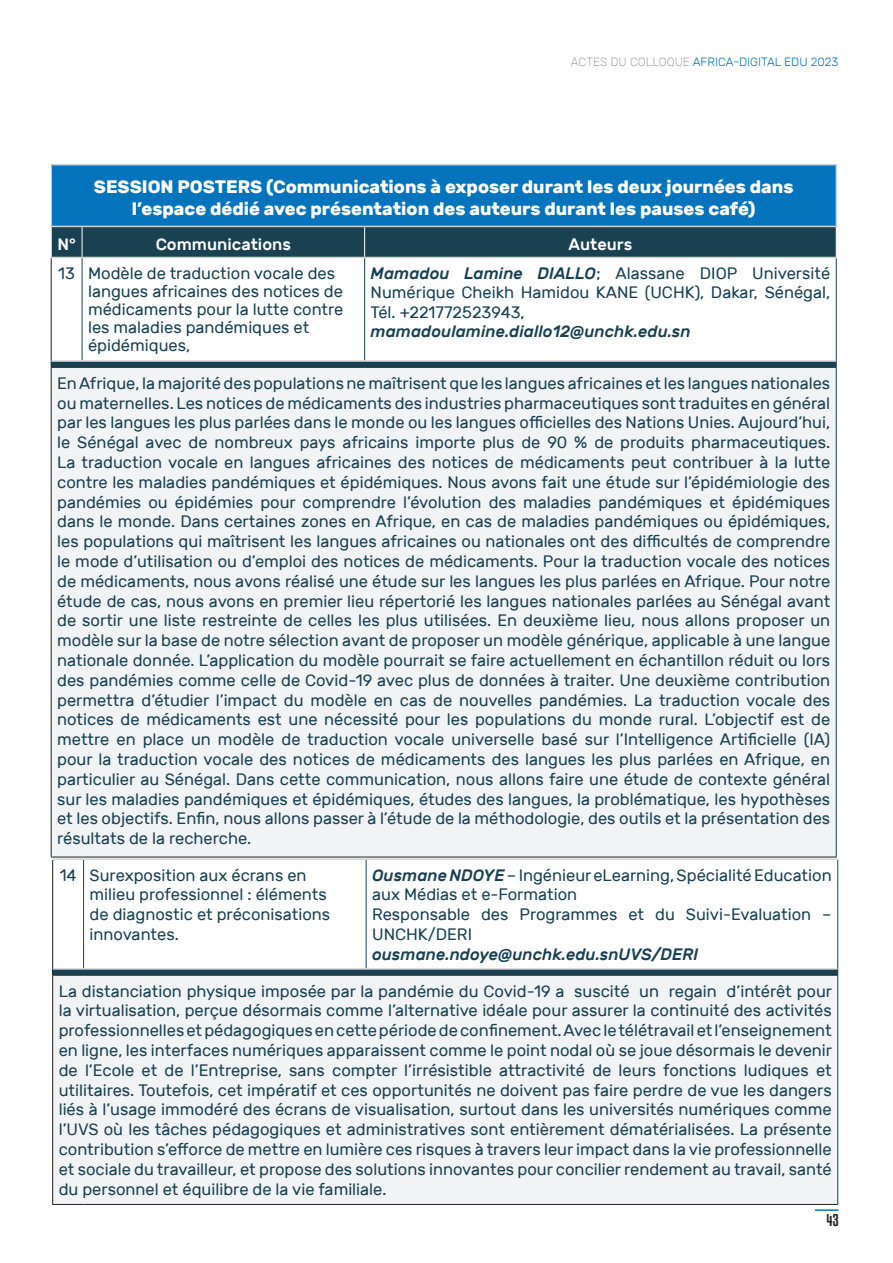
<style>
.page{position:relative;width:893px;height:1263px;background:#fff}
.page>*{position:absolute;margin:0;border:0;box-sizing:border-box;transform-origin:0 0}
.Headline_01{font:700 18px/21.6px "Rubik";color:#fff;text-align:center}
.Headline_01-2{font:16.5px/19.8px "Rubik";color:#194152}
.Headline_01-3{font:italic 500 16.5px "Rubik";color:#194152}
.Headline_01-4{font:500 16.5px "Rubik";color:#fff}
.t1{font:15px "Kenyan Coffee Rg";color:#231f20}
.t2{font:300 12px "Rubik";color:#0574bc}
.s1{color:#a8a9ad}
.s2{font-weight:500;font-style:italic}
</style>
<div class="page">
<hr style="left:815px;top:1209px;width:23px;height:2px;background:#0574bc">
<div style="left:51px;top:165px;width:785px;height:61px;background:#0574bc"></div>
<div style="left:52px;top:227px;width:784px;height:140px;background:#194152"></div>
<svg style="left:52px;top:258px;width:784px;height:102px"></svg>
<div style="left:51px;top:367px;width:785px;height:490px;background:#f2f3f4"></div>
<hr style="left:82px;top:258px;width:1px;height:102px;background:#194152">
<hr style="left:364px;top:258px;width:1px;height:102px;background:#194152">
<hr style="left:836px;top:258px;width:1px;height:103px;background:#194152">
<hr style="left:836px;top:367px;width:1px;height:490px;background:#194152">
<hr style="left:51px;top:258px;width:1px;height:103px;background:#231f20">
<hr style="left:51px;top:367px;width:31px;height:1px;background:#231f20">
<hr style="left:51px;top:367px;width:1px;height:490px;background:#231f20">
<hr style="left:82px;top:367px;width:283px;height:1px;background:#231f20">
<hr style="left:365px;top:367px;width:471px;height:1px;background:#231f20">
<hr style="left:51px;top:857px;width:31px;height:1px;background:#231f20">
<hr style="left:82px;top:857px;width:283px;height:1px;background:#231f20">
<hr style="left:365px;top:857px;width:471px;height:1px;background:#231f20">
<hr style="left:51px;top:165px;width:1px;height:61px;background:#fff">
<hr style="left:51px;top:164px;width:31px;height:1px;background:#d1d2d4">
<hr style="left:82px;top:164px;width:283px;height:1px;background:#d1d2d4">
<hr style="left:365px;top:164px;width:472px;height:1px;background:#d1d2d4">
<hr style="left:52px;top:226px;width:30px;height:1px;background:#d1d2d4">
<hr style="left:82px;top:226px;width:283px;height:1px;background:#d1d2d4">
<hr style="left:365px;top:226px;width:471px;height:1px;background:#d1d2d4">
<hr style="left:82px;top:227px;width:1px;height:30px;background:#fff">
<hr style="left:364px;top:227px;width:1px;height:30px;background:#fff">
<hr style="left:51px;top:257px;width:31px;height:1px;background:#d1d2d4">
<hr style="left:51px;top:360px;width:31px;height:2px;background:#d1d2d4">
<hr style="left:82px;top:257px;width:283px;height:1px;background:#d1d2d4">
<hr style="left:82px;top:360px;width:283px;height:2px;background:#d1d2d4">
<hr style="left:365px;top:257px;width:472px;height:1px;background:#d1d2d4">
<hr style="left:365px;top:360px;width:471px;height:2px;background:#d1d2d4">
<div style="left:53px;top:969px;width:785px;height:6px;background:#194152"></div>
<div style="left:53px;top:975px;width:785px;height:229px;background:#f2f3f4"></div>
<hr style="left:83px;top:860px;width:1px;height:108px;background:#194152">
<hr style="left:366px;top:860px;width:1px;height:108px;background:#194152">
<hr style="left:837px;top:860px;width:1px;height:109px;background:#194152">
<hr style="left:837px;top:975px;width:1px;height:229px;background:#194152">
<hr style="left:52px;top:860px;width:1px;height:109px;background:#231f20">
<hr style="left:53px;top:975px;width:31px;height:1px;background:#231f20">
<hr style="left:52px;top:975px;width:1px;height:229px;background:#231f20">
<hr style="left:84px;top:975px;width:282px;height:1px;background:#231f20">
<hr style="left:366px;top:975px;width:472px;height:1px;background:#231f20">
<hr style="left:53px;top:1204px;width:31px;height:1px;background:#231f20">
<hr style="left:84px;top:1204px;width:282px;height:1px;background:#231f20">
<hr style="left:366px;top:1204px;width:472px;height:1px;background:#231f20">
<hr style="left:53px;top:858px;width:31px;height:2px;background:#d1d2d4">
<hr style="left:53px;top:968px;width:31px;height:2px;background:#d1d2d4">
<hr style="left:84px;top:858px;width:282px;height:2px;background:#d1d2d4">
<hr style="left:84px;top:968px;width:282px;height:2px;background:#d1d2d4">
<hr style="left:366px;top:858px;width:472px;height:2px;background:#d1d2d4">
<hr style="left:366px;top:968px;width:472px;height:2px;background:#d1d2d4">
<p class="t2" style="left:571px;top:55px;width:269px"><span class="s1">ACTES DU COLLOQUE</span> AFRICA-DIGITAL EDU 2023</p>
<p class="Headline_01" style="left:94px;top:176px;width:701px">SESSION POSTERS (Communications à exposer durant les deux journées dans l’espace dédié avec présentation des auteurs durant les pauses café)</p>
<p class="Headline_01-4" style="left:57px;top:235px;width:20px">N°</p>
<p class="Headline_01-4" style="left:156px;top:235px;width:137px">Communications</p>
<p class="Headline_01-4" style="left:568px;top:235px;width:65px">Auteurs</p>
<p class="Headline_01-2" style="left:58px;top:264px;width:18px">13</p>
<p class="Headline_01-2" style="left:88px;top:264px;width:257px;line-height:18px">Modèle de traduction vocale des langues africaines des notices de médicaments pour la lutte contre les maladies pandémiques et épidémiques,</p>
<p class="Headline_01-2" style="left:371px;top:264px;width:461px;text-align:justify"><span class="s2">Mamadou Lamine DIALLO</span>; Alassane DIOP Université Numérique Cheikh Hamidou KANE (UCHK), Dakar, Sénégal, Tél. +221772523943,</p>
<p class="Headline_01-3" style="left:371px;top:322px;width:322px">mamadoulamine.diallo12@unchk.edu.sn</p>
<p class="Headline_01-2" style="left:57px;top:373px;width:775px;text-align:justify">En Afrique, la majorité des populations ne maîtrisent que les langues africaines et les langues nationales ou maternelles. Les notices de médicaments des industries pharmaceutiques sont traduites en général par les langues les plus parlées dans le monde ou les langues officielles des Nations Unies. Aujourd’hui, le Sénégal avec de nombreux pays africains importe plus de 90 % de produits pharmaceutiques.<br>La traduction vocale en langues africaines des notices de médicaments peut contribuer à la lutte contre les maladies pandémiques et épidémiques. Nous avons fait une étude sur l’épidémiologie des pandémies ou épidémies pour comprendre l’évolution des maladies pandémiques et épidémiques dans le monde. Dans certaines zones en Afrique, en cas de maladies pandémiques ou épidémiques, les populations qui maîtrisent les langues africaines ou nationales ont des difficultés de comprendre le mode d’utilisation ou d’emploi des notices de médicaments. Pour la traduction vocale des notices de médicaments, nous avons réalisé une étude sur les langues les plus parlées en Afrique. Pour notre étude de cas, nous avons en premier lieu répertorié les langues nationales parlées au Sénégal avant de sortir une liste restreinte de celles les plus utilisées. En deuxième lieu, nous allons proposer un modèle sur la base de notre sélection avant de proposer un modèle générique, applicable à une langue nationale donnée. L’application du modèle pourrait se faire actuellement en échantillon réduit ou lors des pandémies comme celle de Covid-19 avec plus de données à traiter. Une deuxième contribution permettra d’étudier l’impact du modèle en cas de nouvelles pandémies. La traduction vocale des notices de médicaments est une nécessité pour les populations du monde rural. L’objectif est de mettre en place un modèle de traduction vocale universelle basé sur l’Intelligence Artificielle (IA) pour la traduction vocale des notices de médicaments des langues les plus parlées en Afrique, en particulier au Sénégal. Dans cette communication, nous allons faire une étude de contexte général sur les maladies pandémiques et épidémiques, études des langues, la problématique, les hypothèses et les objectifs. Enfin, nous allons passer à l’étude de la méthodologie, des outils et la présentation des résultats de la recherche.</p>
<p class="Headline_01-2" style="left:60px;top:865px;width:18px">14</p>
<p class="Headline_01-2" style="left:90px;top:865px;width:242px">Surexposition aux écrans en milieu professionnel : éléments de diagnostic et préconisations innovantes.</p>
<p class="Headline_01-2" style="left:372px;top:865px;width:461px"><span class="s2">Ousmane NDOYE</span> – Ingénieur eLearning, Spécialité Education aux Médias et e-Formation</p>
<p class="Headline_01-2" style="left:372px;top:905px;width:461px">Responsable des Programmes et du Suivi-Evaluation –<br>UNCHK/DERI</p>
<p class="Headline_01-3" style="left:372px;top:945px;width:328px">ousmane.ndoye@unchk.edu.snUVS/DERI</p>
<p class="Headline_01-2" style="left:59px;top:981px;width:775px;text-align:justify">La distanciation physique imposée par la pandémie du Covid-19 a suscité un regain d’intérêt pour la virtualisation, perçue désormais comme l’alternative idéale pour assurer la continuité des activités professionnelles et pédagogiques en cette période de confinement. Avec le télétravail et l’enseignement en ligne, les interfaces numériques apparaissent comme le point nodal où se joue désormais le devenir de l’Ecole et de l’Entreprise, sans compter l’irrésistible attractivité de leurs fonctions ludiques et utilitaires. Toutefois, cet impératif et ces opportunités ne doivent pas faire perdre de vue les dangers liés à l’usage immodéré des écrans de visualisation, surtout dans les universités numériques comme l’UVS où les tâches pédagogiques et administratives sont entièrement dématérialisées. La présente contribution s’efforce de mettre en lumière ces risques à travers leur impact dans la vie professionnelle et sociale du travailleur, et propose des solutions innovantes pour concilier rendement au travail, santé du personnel et équilibre de la vie familiale.</p>
<p class="t1" style="left:826px;top:1210px;width:14px">43</p>
</div>
